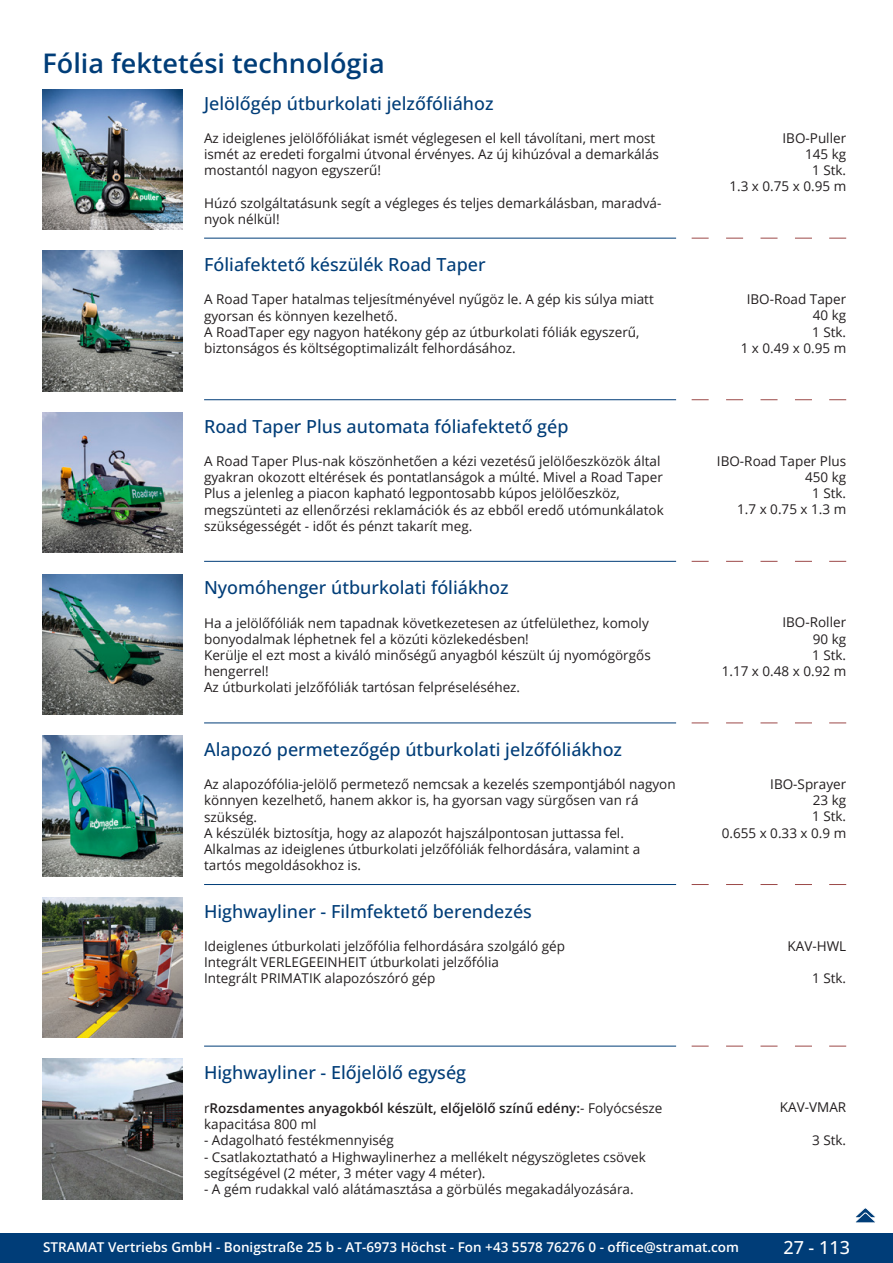
<style>
.page{position:relative;width:893px;height:1263px;background:#fff}
.page>*{position:absolute;margin:0;border:0;box-sizing:border-box;transform-origin:0 0}
.GruppeName{font:600 27px "Open Sans";color:#003d78}
.ArtikelName{font:500 18px "Open Sans";color:#003d78}
.t1{font:500 18px "Open Sans";color:#fff}
.Beschreibung{font:13.5px/16.2px "Open Sans";color:#231f20}
.ArtikelNummer{font:13.5px "Open Sans";color:#231f20}
.t2{font:600 13.5px "Open Sans";color:#fff}
.Beschreibung-2{font:600 13.5px/16.2px "Open Sans";color:#231f20}
.s1{font-weight:400}
</style>
<div class="page">
<div style="left:0;top:1233px;width:893px;height:30px;background:#003d78"></div>
<img style="left:43px;top:89px;width:140px;height:141px">
<img style="left:43px;top:251px;width:140px;height:140px">
<svg style="left:692px;top:238px;width:17px;height:1px"></svg>
<svg style="left:726px;top:238px;width:17px;height:1px"></svg>
<svg style="left:760px;top:238px;width:17px;height:1px"></svg>
<svg style="left:795px;top:238px;width:17px;height:1px"></svg>
<svg style="left:829px;top:238px;width:17px;height:1px"></svg>
<hr style="left:204px;top:238px;width:472px;height:1px;background:#003d78">
<img style="left:43px;top:412px;width:140px;height:141px">
<svg style="left:692px;top:399px;width:17px;height:1px"></svg>
<svg style="left:726px;top:399px;width:17px;height:1px"></svg>
<svg style="left:760px;top:399px;width:17px;height:1px"></svg>
<svg style="left:795px;top:399px;width:17px;height:1px"></svg>
<svg style="left:829px;top:399px;width:17px;height:1px"></svg>
<hr style="left:204px;top:399px;width:472px;height:1px;background:#003d78">
<img style="left:43px;top:574px;width:140px;height:140px">
<svg style="left:692px;top:561px;width:17px;height:1px"></svg>
<svg style="left:726px;top:561px;width:17px;height:1px"></svg>
<svg style="left:760px;top:561px;width:17px;height:1px"></svg>
<svg style="left:795px;top:561px;width:17px;height:1px"></svg>
<svg style="left:829px;top:561px;width:17px;height:1px"></svg>
<hr style="left:204px;top:561px;width:472px;height:1px;background:#003d78">
<img style="left:43px;top:736px;width:140px;height:140px">
<svg style="left:692px;top:723px;width:17px;height:1px"></svg>
<svg style="left:726px;top:723px;width:17px;height:1px"></svg>
<svg style="left:760px;top:723px;width:17px;height:1px"></svg>
<svg style="left:795px;top:723px;width:17px;height:1px"></svg>
<svg style="left:829px;top:723px;width:17px;height:1px"></svg>
<hr style="left:204px;top:723px;width:472px;height:1px;background:#003d78">
<img style="left:43px;top:897px;width:140px;height:140px">
<svg style="left:692px;top:884px;width:17px;height:1px"></svg>
<svg style="left:726px;top:884px;width:17px;height:1px"></svg>
<svg style="left:760px;top:884px;width:17px;height:1px"></svg>
<svg style="left:795px;top:884px;width:17px;height:1px"></svg>
<svg style="left:829px;top:884px;width:17px;height:1px"></svg>
<hr style="left:204px;top:884px;width:472px;height:1px;background:#003d78">
<img style="left:43px;top:1059px;width:140px;height:140px">
<svg style="left:692px;top:1046px;width:17px;height:1px"></svg>
<svg style="left:726px;top:1046px;width:17px;height:1px"></svg>
<svg style="left:760px;top:1046px;width:17px;height:1px"></svg>
<svg style="left:795px;top:1046px;width:17px;height:1px"></svg>
<svg style="left:829px;top:1046px;width:17px;height:1px"></svg>
<hr style="left:204px;top:1046px;width:472px;height:1px;background:#003d78">
<svg style="left:855px;top:1208px;width:21px;height:15px"></svg>
<p class="GruppeName" style="left:43px;top:44px;width:344px">Fólia fektetési technológia</p>
<p class="ArtikelName" style="left:204px;top:91px;width:291px">Jelölőgép útburkolati jelzőfóliához</p>
<p class="Beschreibung" style="left:204px;top:129px;width:456px">Az ideiglenes jelölőfóliákat ismét véglegesen el kell távolítani, mert most ismét az eredeti forgalmi útvonal érvényes. Az új kihúzóval a demarkálás mostantól nagyon egyszerű!</p>
<p class="Beschreibung" style="left:204px;top:194px;width:458px">Húzó szolgáltatásunk segít a végleges és teljes demarkálásban, maradvá&shy;nyok nélkül!</p>
<p class="ArtikelNummer" style="left:782px;top:128px;width:65px">IBO-Puller</p>
<p class="ArtikelNummer" style="left:805px;top:145px;width:43px">145 kg</p>
<p class="ArtikelNummer" style="left:812px;top:161px;width:36px">1 Stk.</p>
<p class="ArtikelNummer" style="left:729px;top:177px;width:118px">1.3 x 0.75 x 0.95 m</p>
<p class="ArtikelName" style="left:204px;top:252px;width:283px">Fóliafektető készülék Road Taper</p>
<p class="Beschreibung" style="left:204px;top:291px;width:451px">A Road Taper hatalmas teljesítményével nyűgöz le. A gép kis súlya miatt gyorsan és könnyen kezelhető.<br>A RoadTaper egy nagyon hatékony gép az útburkolati fóliák egyszerű, biztonságos és költségoptimalizált felhordásához.</p>
<p class="ArtikelNummer" style="left:747px;top:290px;width:101px">IBO-Road Taper</p>
<p class="ArtikelNummer" style="left:813px;top:306px;width:35px">40 kg</p>
<p class="ArtikelNummer" style="left:812px;top:322px;width:36px">1 Stk.</p>
<p class="ArtikelNummer" style="left:741px;top:339px;width:107px">1 x 0.49 x 0.95 m</p>
<p class="ArtikelName" style="left:204px;top:414px;width:366px">Road Taper Plus automata fóliafektető gép</p>
<p class="Beschreibung" style="left:204px;top:453px;width:461px">A Road Taper Plus-nak köszönhetően a kézi vezetésű jelölőeszközök által gyakran okozott eltérések és pontatlanságok a múlté. Mivel a Road Taper Plus a jelenleg a piacon kapható legpontosabb kúpos jelölőeszköz, megszünteti az ellenőrzési reklamációk és az ebből eredő utómunkálatok szükségességét - időt és pénzt takarít meg.</p>
<p class="ArtikelNummer" style="left:717px;top:452px;width:131px">IBO-Road Taper Plus</p>
<p class="ArtikelNummer" style="left:805px;top:468px;width:43px">450 kg</p>
<p class="ArtikelNummer" style="left:812px;top:484px;width:36px">1 Stk.</p>
<p class="ArtikelNummer" style="left:737px;top:500px;width:111px">1.7 x 0.75 x 1.3 m</p>
<p class="ArtikelName" style="left:204px;top:575px;width:306px">Nyomóhenger útburkolati fóliákhoz</p>
<p class="Beschreibung" style="left:204px;top:614px;width:448px">Ha a jelölőfóliák nem tapadnak következetesen az útfelülethez, komoly bonyodalmak léphetnek fel a közúti közlekedésben!<br>Kerülje el ezt most a kiváló minőségű anyagból készült új nyomógörgős hengerrel!<br>Az útburkolati jelzőfóliák tartósan felpréseléséhez.</p>
<p class="ArtikelNummer" style="left:782px;top:613px;width:65px">IBO-Roller</p>
<p class="ArtikelNummer" style="left:813px;top:629px;width:35px">90 kg</p>
<p class="ArtikelNummer" style="left:812px;top:646px;width:36px">1 Stk.</p>
<p class="ArtikelNummer" style="left:722px;top:662px;width:126px">1.17 x 0.48 x 0.92 m</p>
<p class="ArtikelName" style="left:204px;top:737px;width:419px">Alapozó permetezőgép útburkolati jelzőfóliákhoz</p>
<p class="Beschreibung" style="left:204px;top:776px;width:473px">Az alapozófólia-jelölő permetező nemcsak a kezelés szempontjából nagyon könnyen kezelhető, hanem akkor is, ha gyorsan vagy sürgősen van rá szükség.<br>A készülék biztosítja, hogy az alapozót hajszálpontosan juttassa fel.<br>Alkalmas az ideiglenes útburkolati jelzőfóliák felhordására, valamint a tartós megoldásokhoz is.</p>
<p class="ArtikelNummer" style="left:770px;top:775px;width:77px">IBO-Sprayer</p>
<p class="ArtikelNummer" style="left:813px;top:791px;width:35px">23 kg</p>
<p class="ArtikelNummer" style="left:812px;top:807px;width:36px">1 Stk.</p>
<p class="ArtikelNummer" style="left:722px;top:823px;width:126px">0.655 x 0.33 x 0.9 m</p>
<p class="ArtikelName" style="left:204px;top:899px;width:329px">Highwayliner - Filmfektető berendezés</p>
<p class="Beschreibung" style="left:204px;top:937px;width:362px">Ideiglenes útburkolati jelzőfólia felhordására szolgáló gép<br>Integrált VERLEGEEINHEIT útburkolati jelzőfólia<br>Integrált PRIMATIK alapozószóró gép</p>
<p class="ArtikelNummer" style="left:787px;top:936px;width:60px">KAV-HWL</p>
<p class="ArtikelNummer" style="left:812px;top:969px;width:36px">1 Stk.</p>
<p class="ArtikelName" style="left:204px;top:1060px;width:263px">Highwayliner - Előjelölő egység</p>
<p class="Beschreibung-2" style="left:204px;top:1100px;width:460px"><span class="s1">r</span>Rozsdamentes anyagokból készült, előjelölő színű edény:<span class="s1">- Folyócsésze kapacitása 800 ml</span></p>
<p class="Beschreibung" style="left:204px;top:1132px;width:191px">- Adagolható festékmennyiség</p>
<p class="Beschreibung" style="left:204px;top:1148px;width:443px">- Csatlakoztatható a Highwaylinerhez a mellékelt négyszögletes csövek segítségével (2 méter, 3 méter vagy 4 méter).</p>
<p class="Beschreibung" style="left:204px;top:1181px;width:431px">- A gém rudakkal való alátámasztása a görbülés megakadályozására.</p>
<p class="ArtikelNummer" style="left:780px;top:1098px;width:68px">KAV-VMAR</p>
<p class="ArtikelNummer" style="left:812px;top:1130px;width:36px">3 Stk.</p>
<p class="t2" style="left:43px;top:1238px;width:698px">STRAMAT Vertriebs GmbH - Bonigstraße 25 b - AT-6973 Höchst - Fon +43 5578 76276 0 - office@stramat.com</p>
<h2 class="t1" style="left:783px;top:1234px;width:68px">27 - 113</h2>
</div>
